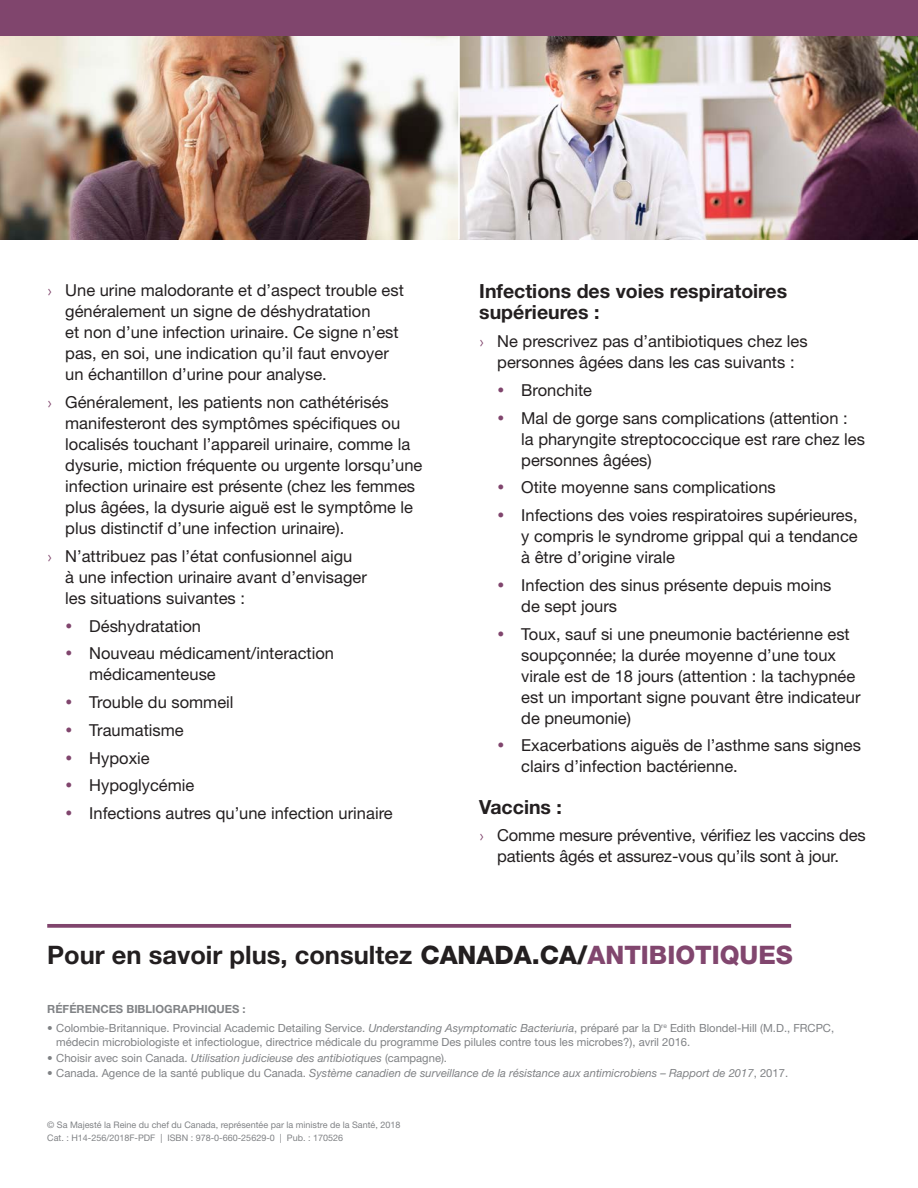
<style>
.page{position:relative;width:918px;height:1188px;background:#fff}
.page>*{position:absolute;margin:0;border:0;box-sizing:border-box;transform-origin:0 0}
.t1{font:700 25.5px "Helvetica Neue LT Std";color:#231f20}
.Body{font:700 19.5px/21px "Helvetica Neue LT Std";color:#231f20}
.t2{font:16.5px/21px "Helvetica Neue LT Std";color:#231f20}
.t3{font:11.25px/14.2px "Helvetica Neue LT Std";color:#808285}
.t4{font:italic 11.25px "Helvetica Neue LT Std";color:#808285}
.BODY{font:700 11.25px "Helvetica Neue LT Std";color:#808285}
.t5{font:9px/13.4px "Helvetica Neue LT Std";color:#808285}
.s1{font-family:"Avenir LT Std";font-weight:300;color:#80456d}
.s2{font-weight:800}
.s3{font-weight:800;color:#81466e}
.s4{font-style:italic}
.s5{font-style:normal}
</style>
<div class="page">
<img style="left:0;top:36px;width:458px;height:204px">
<svg style="left:47px;top:924px;width:744px;height:4px;background:#885176"></svg>
<img style="left:460px;top:36px;width:458px;height:204px">
<div style="left:0;top:0;width:918px;height:36px;background:#80456d"></div>
<p class="t2" style="left:65px;top:280px;width:340px;text-indent:-18px"><span class="s1">›</span> Une urine malodorante et d’aspect trouble est généralement un signe de déshydratation<br>et non d’une infection urinaire. Ce signe n’est pas, en soi, une indication qu’il faut envoyer un échantillon d’urine pour analyse.</p>
<p class="t2" style="left:65px;top:391px;width:359px;text-indent:-18px"><span class="s1">›</span> Généralement, les patients non cathétérisés manifesteront des symptômes spécifiques ou localisés touchant l’appareil urinaire, comme la dysurie, miction fréquente ou urgente lorsqu’une infection urinaire est présente (chez les femmes plus âgées, la dysurie aiguë est le symptôme le plus distinctif d’une infection urinaire).</p>
<p class="t2" style="left:65px;top:545px;width:303px;text-indent:-18px"><span class="s1">›</span> N’attribuez pas l’état confusionnel aigu<br>à une infection urinaire avant d’envisager les situations suivantes :</p>
<p class="t2" style="left:89px;top:615px;width:113px">Déshydratation</p>
<p class="t2" style="left:89px;top:643px;width:246px">Nouveau médicament/interaction médicamenteuse</p>
<p class="t2" style="left:89px;top:691px;width:146px">Trouble du sommeil</p>
<p class="t2" style="left:89px;top:719px;width:96px">Traumatisme</p>
<p class="t2" style="left:89px;top:747px;width:62px">Hypoxie</p>
<p class="t2" style="left:89px;top:775px;width:107px">Hypoglycémie</p>
<p class="t2" style="left:89px;top:802px;width:305px">Infections autres qu’une infection urinaire</p>
<p class="Body" style="left:479px;top:281px;width:309px">Infections des voies respiratoires supérieures :</p>
<p class="t2" style="left:479px;top:331px;width:330px;text-align:center"><span class="s1">›</span> Ne prescrivez pas d’antibiotiques chez les personnes âgées dans les cas suivants :</p>
<p class="t2" style="left:521px;top:379px;width:72px">Bronchite</p>
<p class="t2" style="left:521px;top:407px;width:345px">Mal de gorge sans complications (attention :<br>la pharyngite streptococcique est rare chez les personnes âgées)</p>
<p class="t2" style="left:521px;top:477px;width:256px">Otite moyenne sans complications</p>
<p class="t2" style="left:521px;top:505px;width:338px;text-align:justify">Infections des voies respiratoires supérieures, y compris le syndrome grippal qui a tendance à être d’origine virale</p>
<p class="t2" style="left:521px;top:574px;width:312px">Infection des sinus présente depuis moins de sept jours</p>
<p class="t2" style="left:521px;top:623px;width:341px">Toux, sauf si une pneumonie bactérienne est soupçonnée; la durée moyenne d’une toux virale est de 18 jours (attention : la tachypnée est un important signe pouvant être indicateur de pneumonie)</p>
<p class="t2" style="left:521px;top:735px;width:341px">Exacerbations aiguës de l’asthme sans signes clairs d’infection bactérienne.</p>
<p class="Body" style="left:479px;top:796px;width:84px">Vaccins :</p>
<p class="t2" style="left:479px;top:825px;width:388px;text-align:center"><span class="s1">›</span> Comme mesure préventive, vérifiez les vaccins des patients âgés et assurez-vous qu’ils sont à jour.</p>
<p class="t1" style="left:47px;top:939px;width:747px">Pour en savoir plus, consultez <span class="s2">CANADA.CA/</span><span class="s3">ANTIBIOTIQUES</span></p>
<p class="BODY" style="left:47px;top:1002px;width:200px">RÉFÉRENCES BIBLIOGRAPHIQUES :</p>
<p class="t3" style="left:56px;top:1021px;width:779px;text-indent:-9px">• Colombie-Britannique. Provincial Academic Detailing Service. <span class="s4">Understanding Asymptomatic Bacteriuria</span>, préparé par la D<sup>re</sup> Edith Blondel-Hill (M.D., FRCPC, médecin microbiologiste et infectiologue, directrice médicale du programme Des pilules contre tous les microbes?), avril 2016.</p>
<p class="t4" style="left:47px;top:1051px;width:401px"><span class="s5">• Choisir avec soin Canada.</span> Utilisation judicieuse des antibiotiques <span class="s5">(campagne).</span></p>
<p class="t4" style="left:47px;top:1067px;width:742px"><span class="s5">• Canada. Agence de la santé publique du Canada.</span> Système canadien de surveillance de la résistance aux antimicrobiens – Rapport de 2017<span class="s5">, 2017.</span></p>
<p class="t5" style="left:47px;top:1118px;width:355px">© Sa Majesté la Reine du chef du Canada, représentée par la ministre de la Santé, 2018<br>Cat. : H14-256/2018F-PDF | ISBN : 978-0-660-25629-0 | Pub. : 170526</p>
</div>
